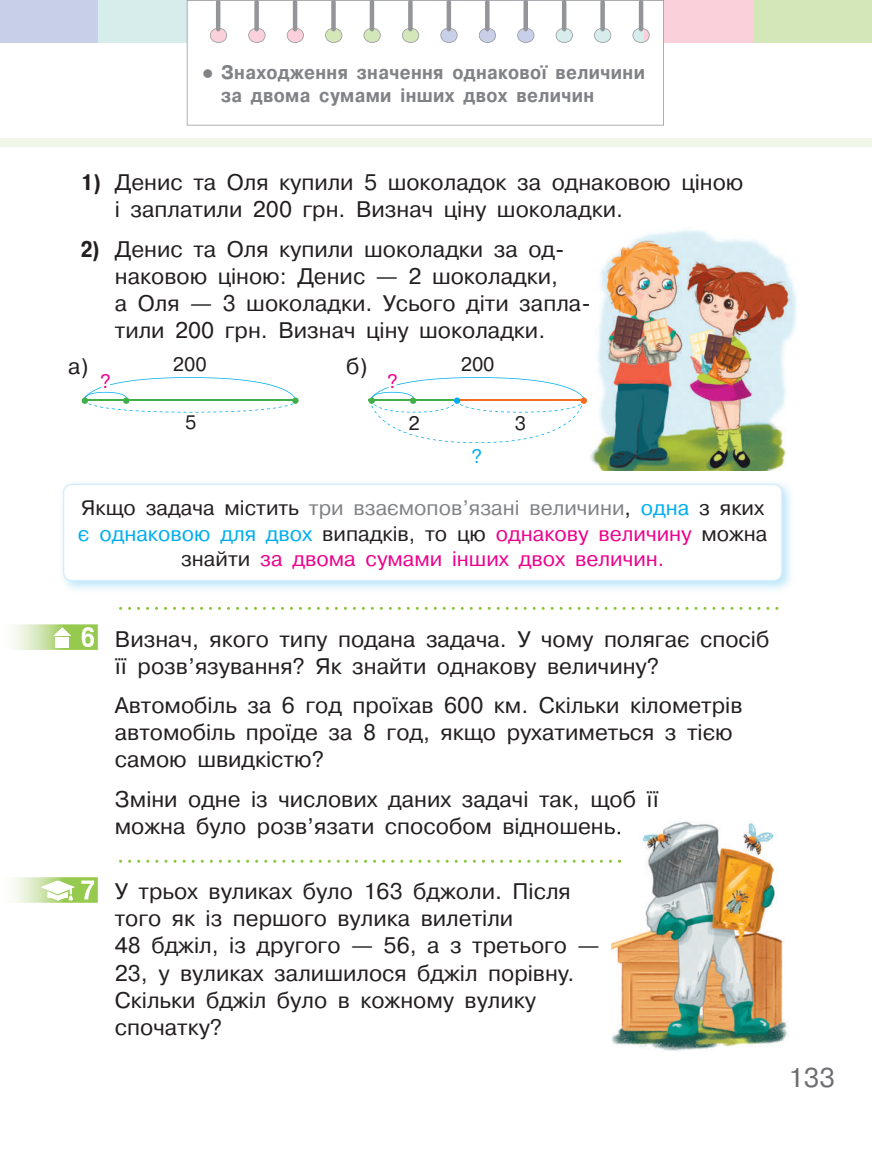
<style>
.page{position:relative;width:872px;height:1149px;background:#fff}
.page>*{position:absolute;margin:0;border:0;box-sizing:border-box;transform-origin:0 0}
.t1{font:27px "Pragmatica C";color:#6c6d70}
.t2{font:22.5px/27px "Pragmatica C";color:#231f20}
.t3{font:21px/25.2px "Pragmatica C";color:#231f20;text-align:center}
.t4{font:700 19.5px/22.5px "Pragmatica C";letter-spacing:.02em;color:#808285;scale:.9 1}
.t5{font:19.5px "Pragmatica C";color:#231f20}
.t6{font:19.5px "Pragmatica C";color:#ed028c}
.t7{font:19.5px "Pragmatica C";color:#00aeef}
.s1{font-size:24px}
.s2{font-family:"Pragmatica Cond C";font-weight:700}
.s3{color:#808285}
.s4{color:#00aeef}
.s5{color:#ed028c}
.s6{font-family:"Pragmatica Cond C";font-weight:700;font-size:27px;color:#fff}
</style>
<div class="page">
<div style="left:0;top:138px;width:872px;height:9px;background:#f1f7e8"></div>
<div style="left:753px;top:0;width:119px;height:43px;background:#d4e7b8"></div>
<div style="left:643px;top:0;width:110px;height:43px;background:#fad1da"></div>
<div style="left:98px;top:0;width:109px;height:43px;background:#d6edeb"></div>
<div style="left:0;top:0;width:98px;height:43px;background:#c8d0e9"></div>
<svg style="left:119px;top:606px;width:659px;height:3px"></svg>
<div style="left:580px;top:397px;width:7px;height:7px;background:#f36c21;border-radius:50%"></div>
<svg style="left:370px;top:377px;width:214px;height:66px"></svg>
<div style="left:82px;top:397px;width:6px;height:7px;background:#40ae49;border-radius:50%"></div>
<div style="left:292px;top:397px;width:6px;height:7px;background:#40ae49;border-radius:50%"></div>
<svg style="left:84px;top:377px;width:213px;height:35px"></svg>
<svg style="left:63px;top:483px;width:719px;height:98px"></svg>
<img style="left:590px;top:230px;width:207px;height:240px">
<img style="left:13px;top:624px;width:85px;height:25px">
<img style="left:82px;top:627px;width:12px;height:20px">
<svg style="left:54px;top:627px;width:17px;height:20px"></svg>
<img style="left:611px;top:821px;width:177px;height:229px">
<svg style="left:119px;top:859px;width:502px;height:3px"></svg>
<img style="left:611px;top:821px;width:9px;height:17px">
<img style="left:13px;top:877px;width:85px;height:25px">
<img style="left:81px;top:880px;width:13px;height:19px">
<svg style="left:41px;top:893px;width:34px;height:7px"></svg>
<img style="left:41px;top:880px;width:34px;height:13px">
<img style="left:47px;top:891px;width:21px;height:9px">
<svg style="left:187px;top:0;width:477px;height:125px"></svg>
<hr style="left:370px;top:0;width:4px;height:31px;background:#939598;border-radius:2px">
<hr style="left:216px;top:0;width:4px;height:31px;background:#939598;border-radius:2px">
<div style="left:523px;top:0;width:5px;height:31px;background:#939598;border-radius:2px"></div>
<div style="left:446px;top:0;width:5px;height:31px;background:#939598;border-radius:2px"></div>
<hr style="left:293px;top:0;width:4px;height:31px;background:#939598;border-radius:2px">
<div style="left:600px;top:0;width:5px;height:31px;background:#939598;border-radius:2px"></div>
<svg style="left:408px;top:0;width:4px;height:31px"></svg>
<div style="left:254px;top:0;width:5px;height:31px;background:#939598;border-radius:2px"></div>
<hr style="left:562px;top:0;width:4px;height:31px;background:#939598;border-radius:2px">
<hr style="left:485px;top:0;width:4px;height:31px;background:#939598;border-radius:2px">
<div style="left:331px;top:0;width:5px;height:31px;background:#939598;border-radius:2px"></div>
<hr style="left:639px;top:0;width:4px;height:31px;background:#939598;border-radius:2px">
<p class="t4" style="left:221px;top:61px;width:472px;text-indent:-21px"><span class="s1">•</span> Знаходження значення однакової величини за двома сумами інших двох величин</p>
<p class="t2" style="left:115px;top:169px;width:630px;text-indent:-34px"><span class="s2">1)</span> Денис та Оля купили 5 шоколадок за однаковою ціною і заплатили 200 грн. Визнач ціну шоколадки.</p>
<p class="t2" style="left:115px;top:235px;width:477px;text-indent:-34px"><span class="s2">2)</span> Денис та Оля купили шоколадки за од&shy;наковою ціною: Денис — 2 шоколадки,<br>а Оля — 3 шоколадки. Усього діти запла&shy;тили 200 грн. Визнач ціну шоколадки.</p>
<p class="t2" style="left:346px;top:353px;width:23px">б)</p>
<p class="t5" style="left:461px;top:353px;width:35px">200</p>
<p class="t2" style="left:68px;top:353px;width:22px">а)</p>
<p class="t5" style="left:173px;top:353px;width:35px">200</p>
<p class="t6" style="left:100px;top:370px;width:12px">?</p>
<p class="t6" style="left:387px;top:370px;width:12px">?</p>
<p class="t5" style="left:185px;top:411px;width:13px">5</p>
<p class="t5" style="left:408px;top:412px;width:13px">2</p>
<p class="t5" style="left:515px;top:412px;width:13px">3</p>
<p class="t7" style="left:471px;top:445px;width:12px">?</p>
<p class="t3" style="left:78px;top:495px;width:691px">Якщо задача містить <span class="s3">три взаємопов’язані величини</span>, <span class="s4">одна</span> з яких <span class="s4">є однаковою для двох</span> випадків, то цю <span class="s5">однакову величину</span> можна знайти <span class="s5">за двома сумами інших двох величин.</span></p>
<p class="t2" style="left:115px;top:625px;width:656px;text-indent:-34px"><span class="s6">6</span> Визнач, якого типу подана задача. У чому полягає спосіб її розв’язування? Як знайти однакову вели чину?</p>
<p class="t2" style="left:115px;top:692px;width:629px">Автомобіль за 6 год проїхав 600 км. Скільки кілометрів автомобіль проїде за 8 год, якщо рухатиметься з тією самою швидкістю?</p>
<p class="t2" style="left:115px;top:785px;width:545px">Зміни одне із числових даних задачі так, щоб її можна було розв’язати способом відношень.</p>
<p class="t2" style="left:115px;top:878px;width:486px;text-indent:-34px"><span class="s6">7</span> У трьох вуликах було 163 бджоли. Після того як із першого вулика вилетіли<br>48 бджіл, із другого — 56, а з третього —<br>23, у вуликах залишилося бджіл порівну.<br>Скільки бджіл було в кожному вулику спочатку?</p>
<p class="t1" style="left:788px;top:1062px;width:48px">133</p>
</div>
